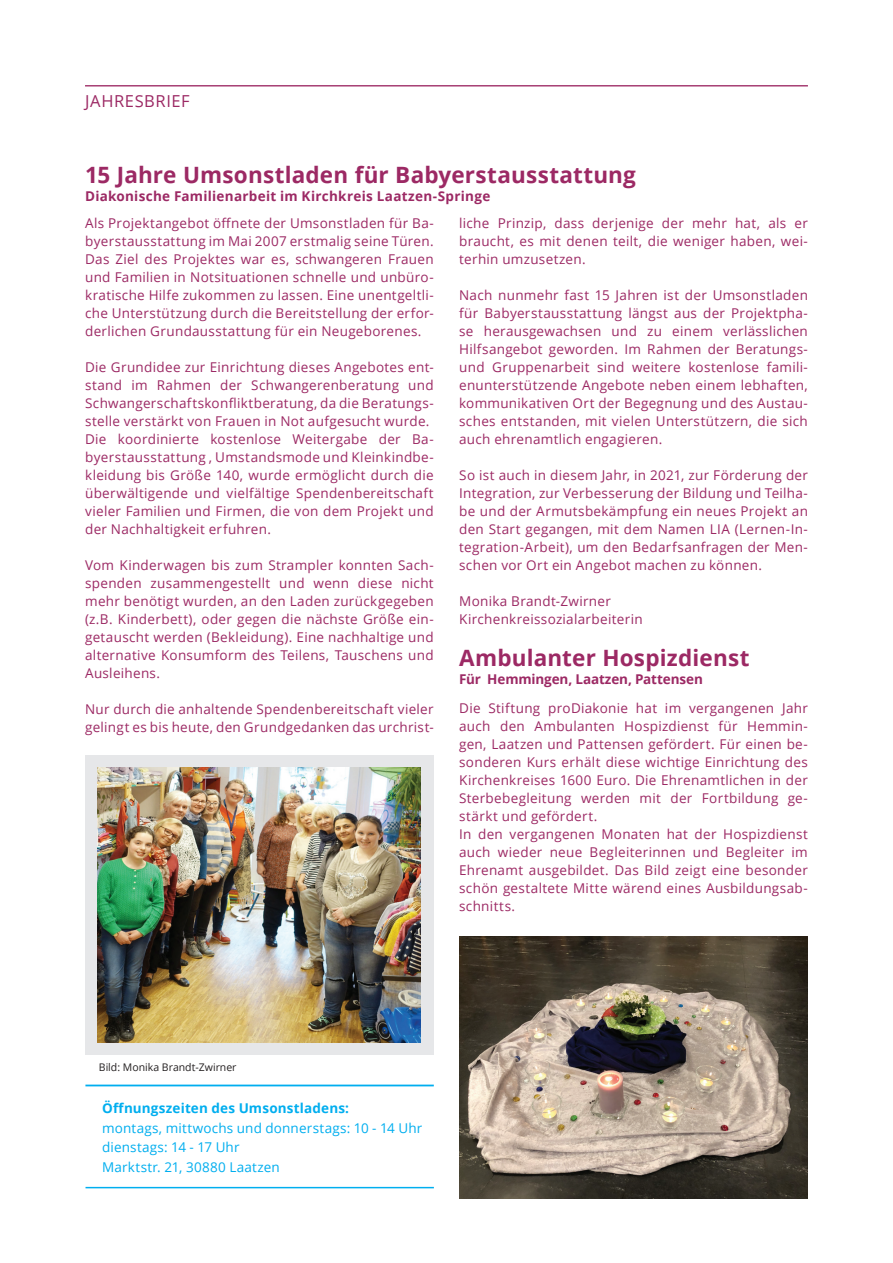
<style>
.page{position:relative;width:893px;height:1263px;background:#fff}
.page>*{position:absolute;margin:0;border:0;box-sizing:border-box;transform-origin:0 0}
.t1{font:700 22.5px "Open Sans";letter-spacing:.01em;color:#9c2964}
.t2{font:16.5px "Open Sans";letter-spacing:.04em;color:#9c2964}
.t3{font:13.5px/18px "Open Sans";letter-spacing:.025em;color:#9c2964;text-align:justify}
.t4{font:13.5px/19.5px "Open Sans";letter-spacing:.01em;color:#00aeef}
.t5{font:700 13.5px "Open Sans";letter-spacing:.02em;color:#9c2964}
.t6{font:700 13.5px "Open Sans";letter-spacing:.01em;color:#00aeef}
.t7{font:700 13.5px "Open Sans";letter-spacing:-.01em;color:#9c2964}
.t8{font:10.5px "Open Sans";color:#231f20}
</style>
<div class="page">
<hr style="left:85px;top:85px;width:723px;height:1px;background:#9c2964">
<hr style="left:85px;top:1084px;width:349px;height:2px;background:#00aeef">
<hr style="left:86px;top:1187px;width:348px;height:1px;background:#00aeef">
<div style="left:85px;top:755px;width:349px;height:300px;background:#e6e7e9"></div>
<img style="left:97px;top:767px;width:324px;height:275px">
<img style="left:459px;top:936px;width:349px;height:262px">
<p class="t2" style="left:85px;top:89px;width:96px">Jahresbrief</p>
<h1 class="t1" style="left:85px;top:159px;width:552px">15 Jahre Umsonstladen für Babyerstausstattung</h1>
<p class="t5" style="left:85px;top:187px;width:407px">Diakonische Familienarbeit im Kirchkreis Laatzen-Springe</p>
<p class="t3" style="left:85px;top:214px;width:350px">Als Projektangebot öffnete der Umsonstladen für Ba&shy;byerstausstattung im Mai 2007 erstmalig seine Türen.<br>Das Ziel des Projektes war es, schwangeren Frauen und Familien in Notsituationen schnelle und unbüro&shy;kratische Hilfe zukommen zu lassen. Eine unentgeltli&shy;che Unterstützung durch die Bereitstellung der erfor&shy;derlichen Grundausstattung für ein Neugeborenes.</p>
<p class="t3" style="left:85px;top:358px;width:350px;text-align:left">Die Grundidee zur Einrichtung dieses Angebotes ent&shy;stand im Rahmen der Schwangerenberatung und Schwangerschaftskonfliktberatung, da die Beratungs&shy;stelle verstärkt von Frauen in Not aufgesucht wurde.<br>Die koordinierte kostenlose Weitergabe der Ba&shy;byerstausstattung , Umstandsmode und Kleinkindbe&shy;kleidung bis Größe 140, wurde ermöglicht durch die überwältigende und vielfältige Spendenbereitschaft vieler Familien und Firmen, die von dem Projekt und der Nachhaltigkeit erfuhren.</p>
<p class="t3" style="left:85px;top:556px;width:350px">Vom Kinderwagen bis zum Strampler konnten Sach&shy;spenden zusammengestellt und wenn diese nicht mehr benötigt wurden, an den Laden zurückgegeben (z.B. Kinderbett), oder gegen die nächste Größe ein&shy;getauscht werden (Bekleidung). Eine nachhaltige und alternative Konsumform des Teilens, Tauschens und Ausleihens.</p>
<p class="t3" style="left:85px;top:700px;width:350px">Nur durch die anhaltende Spendenbereitschaft vieler gelingt es bis heute, den Grundgedanken das urchrist-</p>
<p class="t3" style="left:459px;top:214px;width:350px">liche Prinzip, dass derjenige der mehr hat, als er braucht, es mit denen teilt, die weniger haben, wei&shy;terhin umzusetzen.</p>
<p class="t3" style="left:459px;top:286px;width:350px">Nach nunmehr fast 15 Jahren ist der Umsonstladen für Babyerstausstattung längst aus der Projektpha&shy;se herausgewachsen und zu einem verlässlichen Hilfsangebot geworden. Im Rahmen der Beratungs&shy;und Gruppenarbeit sind weitere kostenlose famili&shy;enunterstützende Angebote neben einem lebhaften, kommunikativen Ort der Begegnung und des Austau&shy;sches entstanden, mit vielen Unterstützern, die sich auch ehrenamtlich engagieren.</p>
<p class="t3" style="left:459px;top:466px;width:350px">So ist auch in diesem Jahr, in 2021, zur Förderung der Integration, zur Verbesserung der Bildung und Teilha&shy;be und der Armutsbekämpfung ein neues Projekt an den Start gegangen, mit dem Namen LIA (Lernen-In&shy;tegration-Arbeit), um den Bedarfsanfragen der Men&shy;schen vor Ort ein Angebot machen zu können.</p>
<p class="t3" style="left:459px;top:592px;width:185px">Monika Brandt-Zwirner<br>Kirchenkreissozialarbeiterin</p>
<h1 class="t1" style="left:459px;top:642px;width:292px">Ambulanter Hospizdienst</h1>
<p class="t7" style="left:459px;top:669px;width:245px">Für Hemmingen, Laatzen, Pattensen</p>
<p class="t3" style="left:459px;top:699px;width:350px;text-align:left">Die Stiftung proDiakonie hat im vergangenen Jahr auch den Ambulanten Hospizdienst für Hemmin&shy;gen, Laatzen und Pattensen gefördert. Für einen be&shy;sonderen Kurs erhält diese wichtige Einrichtung des Kirchenkreises 1600 Euro. Die Ehrenamtlichen in der Sterbebegleitung werden mit der Fortbildung ge&shy;stärkt und gefördert.<br>In den vergangenen Monaten hat der Hospizdienst auch wieder neue Begleiterinnen und Begleiter im Ehrenamt ausgebildet. Das Bild zeigt eine besonder schön gestaltete Mitte wärend eines Ausbildungsab&shy;schnitts.</p>
<p class="t8" style="left:99px;top:1060px;width:139px">Bild: Monika Brandt-Zwirner</p>
<p class="t6" style="left:102px;top:1099px;width:249px">Öffnungszeiten des Umsonstladens:</p>
<p class="t4" style="left:102px;top:1117px;width:322px">montags, mittwochs und donnerstags: 10 - 14 Uhr dienstags: 14 - 17 Uhr<br>Marktstr. 21, 30880 Laatzen</p>
</div>
